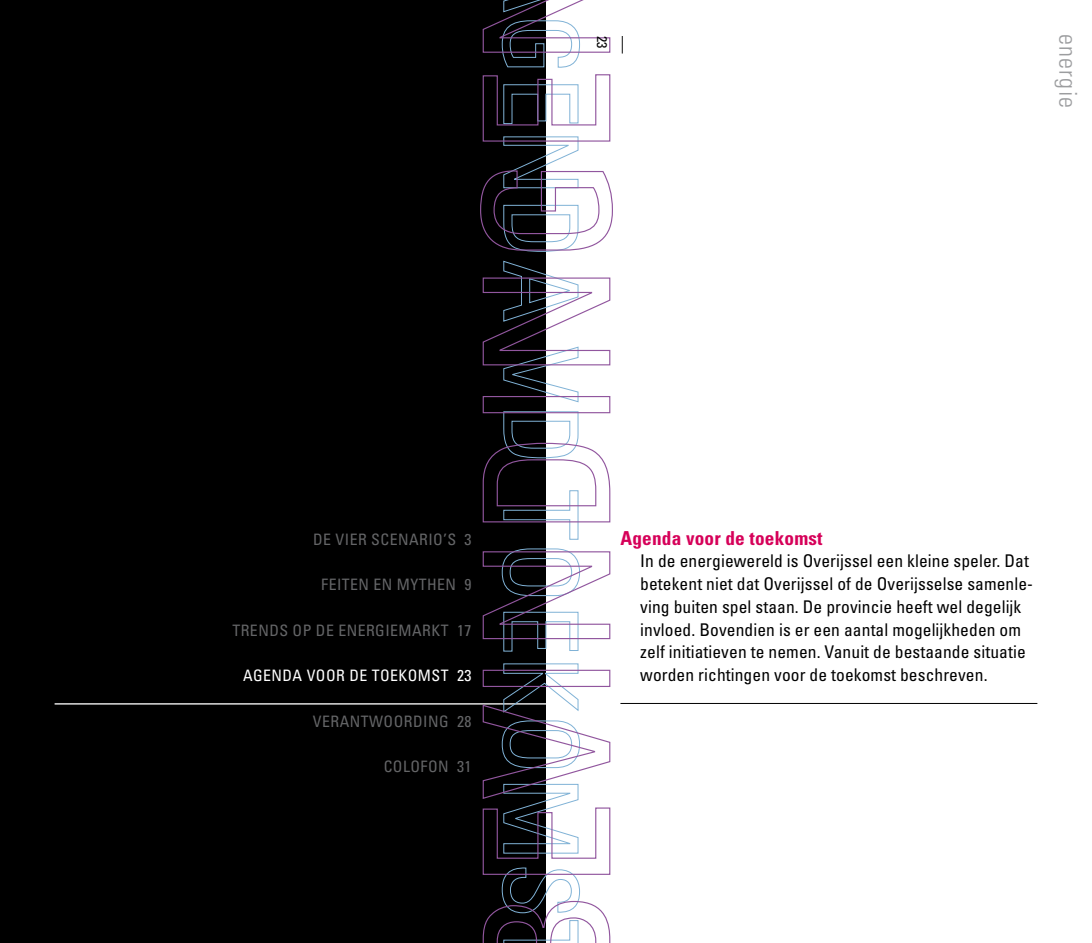
<style>
.page{position:relative;width:1092px;height:943px;background:#fff}
.page>*{position:absolute;margin:0;border:0;box-sizing:border-box;transform-origin:0 0}
.t1{font:300 condensed 24.5px "Univers";letter-spacing:.05em;color:#9c9d9f}
.t2{font:700 condensed 19.25px "Univers";letter-spacing:.01em;color:#d60059}
.t3{font:condensed 17.5px/22.8px "Univers";letter-spacing:.005em;color:#000}
.t4{font:condensed 15.75px "Univers";letter-spacing:.03em;color:#646567}
.t5{font:condensed 15.75px "Univers";letter-spacing:.03em;color:#fff}
.t6{font:condensed 14px "Univers";color:#000}
</style>
<div class="page">
<div style="left:0;top:0;width:546px;height:943px;background:#000"></div>
<hr style="left:55px;top:703px;width:497px;height:1px;background:#fff">
<svg style="left:482px;top:663px;width:129px;height:280px"></svg>
<div style="left:482px;top:669px;width:128px;height:18px;border:1px solid #91569e"></div>
<svg style="left:482px;top:548px;width:129px;height:104px"></svg>
<svg style="left:482px;top:411px;width:129px;height:129px"></svg>
<div style="left:482px;top:396px;width:128px;height:17px;border:1px solid #91569e"></div>
<svg style="left:482px;top:260px;width:129px;height:142px"></svg>
<svg style="left:480px;top:74px;width:133px;height:178px"></svg>
<svg style="left:482px;top:0;width:129px;height:68px"></svg>
<hr style="left:620px;top:703px;width:417px;height:1px;background:#000">
<p class="t6" style="left:611px;top:36px;width:14px;rotate:90deg">23</p>
<p class="t3" style="left:635px;top:36px;width:19px;rotate:90deg">—</p>
<h1 class="t1" style="left:1082px;top:34px;width:75px;rotate:90deg">energie</h1>
<p class="t4" style="left:313px;top:529px;width:160px">d e vier scenario’s 3</p>
<p class="t4" style="left:321px;top:574px;width:152px">feiten en myth en 9</p>
<p class="t4" style="left:232px;top:620px;width:240px">trends o p d e energiemarkt 17</p>
<p class="t5" style="left:243px;top:665px;width:230px">agenda voo r d e to eko mst 23</p>
<p class="t4" style="left:313px;top:711px;width:160px">verantwoo rd ing 28</p>
<p class="t4" style="left:383px;top:756px;width:89px">co lofo n 31</p>
<p class="t2" style="left:620px;top:526px;width:204px">Agenda voor de toekomst</p>
<p class="t3" style="left:640px;top:549px;width:394px">I n de energiewereld is Overijssel een kleine speler. Dat betekent niet dat Overijssel of de Overijsselse samenle&shy;ving buiten spel staan. De provincie heeft wel degelijk invloed. Bovendien is er een aantal mogelijkheden om zelf initiatieven te nemen. Vanuit de bestaande situatie worden richtingen voor de toekomst beschreven.</p>
</div>
